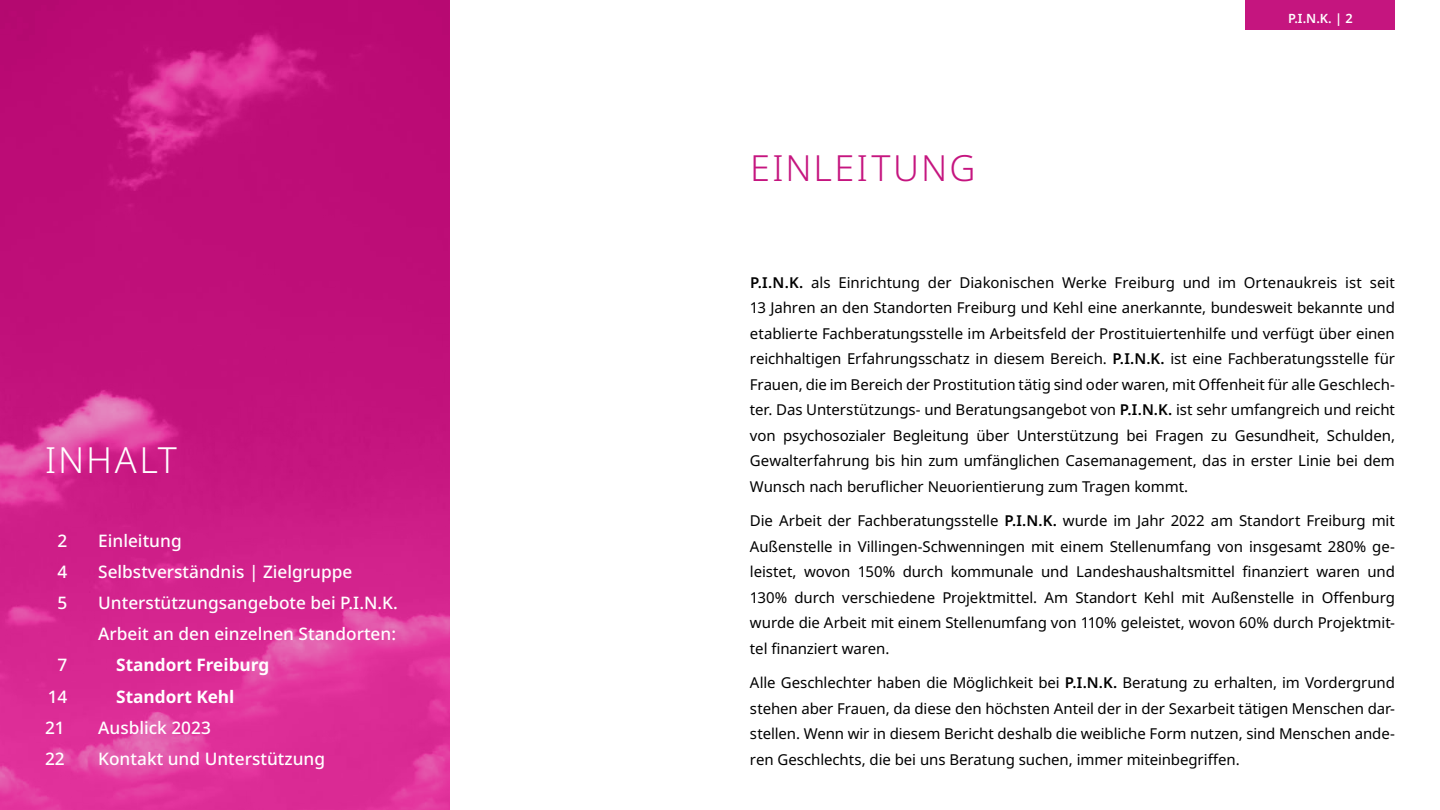
<style>
.page{position:relative;width:1440px;height:810px;background:#fff}
.page>*{position:absolute;margin:0;border:0;box-sizing:border-box;transform-origin:0 0}
.t1{font:300 36px "Noto Sans";letter-spacing:.06em;color:#c5157f}
.t2{font:300 36px "Noto Sans";letter-spacing:.055em;color:#fff}
.t3{font:500 17.25px "Noto Sans";color:#fff}
.t4{font:700 17.25px "Noto Sans";color:#fff}
.Fließtext{font:15px/25.5px "Noto Sans";letter-spacing:-.005em;color:#000;text-align:justify}
.t5{font:600 12.75px "Noto Sans";color:#fff}
.s1{font-weight:600}
</style>
<div class="page">
<div style="left:1245px;top:0;width:150px;height:29px;background:#c5157f"></div>
<img style="left:0;top:0;width:450px;height:810px">
<p class="t2" style="left:45px;top:434px;width:133px">INHALT</p>
<p class="t3" style="left:58px;top:528px;width:11px">2</p>
<p class="t3" style="left:98px;top:528px;width:85px">Einleitung</p>
<p class="t3" style="left:58px;top:559px;width:11px">4</p>
<p class="t3" style="left:98px;top:559px;width:256px">Selbstverständnis | Zielgruppe</p>
<p class="t3" style="left:58px;top:591px;width:11px">5</p>
<p class="t3" style="left:98px;top:591px;width:301px">Unterstützungsangebote bei P.I.N.K.</p>
<p class="t3" style="left:98px;top:622px;width:299px">Arbeit an den einzelnen Standorten:</p>
<p class="t3" style="left:58px;top:653px;width:11px">7</p>
<p class="t4" style="left:116px;top:653px;width:155px">Standort Freiburg</p>
<p class="t3" style="left:48px;top:684px;width:21px">14</p>
<p class="t4" style="left:116px;top:684px;width:120px">Standort Kehl</p>
<p class="t3" style="left:45px;top:715px;width:21px">21</p>
<p class="t3" style="left:98px;top:715px;width:114px">Ausblick 2023</p>
<p class="t3" style="left:45px;top:747px;width:21px">22</p>
<p class="t3" style="left:98px;top:747px;width:228px">Kontakt und Unterstützung</p>
<p class="t1" style="left:750px;top:143px;width:227px">EINLEITUNG</p>
<p class="t5" style="left:1288px;top:9px;width:66px">P.I.N.K. | 2</p>
<p class="Fließtext" style="left:750px;top:270px;width:647px"><span class="s1">P.I.N.K.</span> als Einrichtung der Diakonischen Werke Freiburg und im Ortenaukreis ist seit 13 Jahren an den Standorten Freiburg und Kehl eine anerkannte, bundesweit bekannte und etablierte Fachberatungsstelle im Arbeitsfeld der Prostituiertenhilfe und verfügt über einen reichhaltigen Erfahrungsschatz in diesem Bereich. <span class="s1">P.I.N.K.</span> ist eine Fachberatungsstelle für Frauen, die im Bereich der Prostitution tätig sind oder waren, mit Offenheit für alle Geschlech&shy;ter. Das Unterstützungs- und Beratungsangebot von <span class="s1">P.I.N.K.</span> ist sehr umfangreich und reicht von psychosozialer Begleitung über Unterstützung bei Fragen zu Gesundheit, Schulden, Gewalterfahrung bis hin zum umfänglichen Casemanagement, das in erster Linie bei dem Wunsch nach beruflicher Neuorientierung zum Tragen kommt.</p>
<p class="Fließtext" style="left:750px;top:508px;width:647px">Die Arbeit der Fachberatungsstelle <span class="s1">P.I.N.K.</span> wurde im Jahr 2022 am Standort Freiburg mit Außenstelle in Villingen-Schwenningen mit einem Stellenumfang von insgesamt 280% ge&shy;leistet, wovon 150% durch kommunale und Landeshaushaltsmittel finanziert waren und 130% durch verschiedene Projektmittel. Am Standort Kehl mit Außenstelle in Offenburg wurde die Arbeit mit einem Stellenumfang von 110% geleistet, wovon 60% durch Projektmit&shy;tel finanziert waren.</p>
<p class="Fließtext" style="left:750px;top:670px;width:647px">Alle Geschlechter haben die Möglichkeit bei <span class="s1">P.I.N.K.</span> Beratung zu erhalten, im Vordergrund stehen aber Frauen, da diese den höchsten Anteil der in der Sexarbeit tätigen Menschen dar&shy;stellen. Wenn wir in diesem Bericht deshalb die weibliche Form nutzen, sind Menschen ande&shy;ren Geschlechts, die bei uns Beratung suchen, immer miteinbegriffen.</p>
</div>
